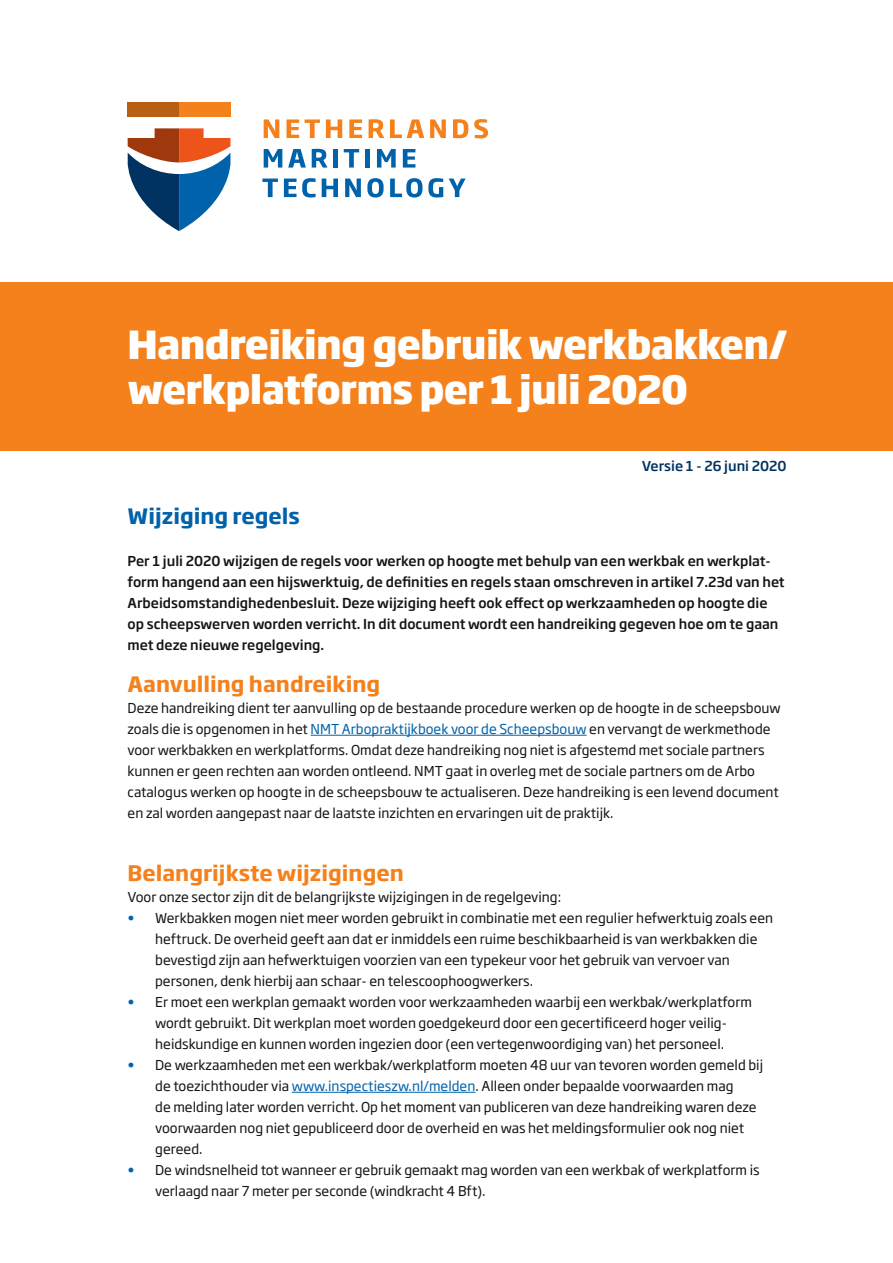
<style>
.page{position:relative;width:893px;height:1263px;background:#fff}
.page>*{position:absolute;margin:0;border:0;box-sizing:border-box;transform-origin:0 0}
.t1{font:800 38.25px/45px "Soho Gothic Pro";letter-spacing:-.02em;color:#fff;scale:.95 1}
.t2{font:700 21px "Soho Gothic Pro";color:#f4811b}
.t3{font:700 21px "Soho Gothic Pro";color:#0062aa}
.t4{font:13.5px/21px "Soho Gothic Pro";color:#131413}
.t5{font:500 13.5px/21px "Soho Gothic Pro";color:#131413}
.t6{font:500 13.5px "Soho Gothic Pro";color:#003362}
.s1{color:#0062aa}
</style>
<div class="page">
<div style="left:128px;top:102px;width:51px;height:15px;background:#b76013"></div>
<svg style="left:264px;top:119px;width:15px;height:19px"></svg>
<svg style="left:287px;top:119px;width:12px;height:19px"></svg>
<svg style="left:305px;top:119px;width:15px;height:19px"></svg>
<svg style="left:326px;top:119px;width:16px;height:19px"></svg>
<svg style="left:349px;top:119px;width:13px;height:19px"></svg>
<svg style="left:369px;top:119px;width:15px;height:19px"></svg>
<svg style="left:390px;top:119px;width:34px;height:19px"></svg>
<svg style="left:430px;top:119px;width:16px;height:19px"></svg>
<svg style="left:453px;top:119px;width:15px;height:19px"></svg>
<svg style="left:474px;top:119px;width:14px;height:19px"></svg>
<svg style="left:264px;top:149px;width:18px;height:19px"></svg>
<svg style="left:288px;top:149px;width:18px;height:19px"></svg>
<svg style="left:312px;top:149px;width:15px;height:19px"></svg>
<div style="left:333px;top:149px;width:5px;height:19px;background:#0062aa"></div>
<svg style="left:344px;top:149px;width:15px;height:19px"></svg>
<div style="left:365px;top:149px;width:5px;height:19px;background:#0062aa"></div>
<svg style="left:377px;top:149px;width:19px;height:19px"></svg>
<svg style="left:403px;top:149px;width:12px;height:19px"></svg>
<svg style="left:262px;top:179px;width:16px;height:18px"></svg>
<svg style="left:284px;top:179px;width:12px;height:18px"></svg>
<svg style="left:302px;top:178px;width:14px;height:20px"></svg>
<svg style="left:322px;top:179px;width:16px;height:18px"></svg>
<svg style="left:345px;top:179px;width:16px;height:18px"></svg>
<svg style="left:367px;top:178px;width:17px;height:20px"></svg>
<svg style="left:390px;top:178px;width:32px;height:20px"></svg>
<svg style="left:428px;top:178px;width:15px;height:20px"></svg>
<svg style="left:449px;top:179px;width:17px;height:18px"></svg>
<div style="left:179px;top:102px;width:52px;height:15px;background:#f4811b"></div>
<svg style="left:128px;top:128px;width:102px;height:103px"></svg>
<div style="left:0;top:282px;width:893px;height:168px;background:#f4811b"></div>
<hr style="left:311px;top:735px;width:276px;height:1px;background:#0062aa">
<hr style="left:292px;top:1092px;width:183px;height:1px;background:#0062aa">
<h1 class="t1" style="left:128px;top:320px;width:697px">Handreiking gebruik werkbakken/ werkplatforms per 1 juli 2020</h1>
<p class="t6" style="left:642px;top:456px;width:146px">Versie 1 - 26 juni 2020</p>
<h2 class="t3" style="left:128px;top:499px;width:174px">Wijziging regels</h2>
<p class="t5" style="left:128px;top:549px;width:659px">Per 1 juli 2020 wijzigen de regels voor werken op hoogte met behulp van een werkbak en werkplat&shy;form hangend aan een hijswerktuig, de definities en regels staan omschreven in artikel 7.23d van het Arbeidsomstandighedenbesluit. Deze wijziging heeft ook effect op werkzaamheden op hoogte die op scheepswerven worden verricht. In dit document wordt een handreiking gegeven hoe om te gaan met deze nieuwe regelgeving.</p>
<h2 class="t2" style="left:128px;top:667px;width:254px">Aanvulling handreiking</h2>
<p class="t4" style="left:128px;top:697px;width:655px">Deze handreiking dient ter aanvulling op de bestaande procedure werken op de hoogte in de scheepsbouw zoals die is opgenomen in het <span class="s1">NMT Arbopraktijkboek voor de Scheepsbouw</span> en vervangt de werkmethode voor werkbakken en werkplatforms. Omdat deze handreiking nog niet is afgestemd met sociale partners kunnen er geen rechten aan worden ontleend. NMT gaat in overleg met de sociale partners om de Arbo catalogus werken op hoogte in de scheepsbouw te actualiseren. Deze handreiking is een levend document en zal worden aangepast naar de laatste inzichten en ervaringen uit de praktijk.</p>
<h2 class="t2" style="left:128px;top:856px;width:278px">Belangrijkste wijzigingen</h2>
<p class="t4" style="left:128px;top:886px;width:435px">Voor onze sector zijn dit de belangrijkste wijzigingen in de regelgeving:</p>
<p class="t4" style="left:155px;top:907px;width:619px;text-indent:-28px"><span class="s1">•</span> Werkbakken mogen niet meer worden gebruikt in combinatie met een regulier hefwerktuig zoals een heftruck. De overheid geeft aan dat er inmiddels een ruime beschikbaarheid is van werkbakken die bevestigd zijn aan hefwerktuigen voorzien van een typekeur voor het gebruik van vervoer van personen, denk hierbij aan schaar- en telescoophoogwerkers.</p>
<p class="t4" style="left:128px;top:991px;width:626px;text-align:center"><span class="s1">•</span> Er moet een werkplan gemaakt worden voor werkzaamheden waarbij een werkbak/werkplatform wordt gebruikt. Dit werkplan moet worden goedgekeurd door een gecertificeerd hoger veilig&shy;heidskundige en kunnen worden ingezien door (een vertegenwoordiging van) het personeel.</p>
<p class="t4" style="left:155px;top:1054px;width:609px;text-indent:-28px"><span class="s1">•</span> De werkzaamheden met een werkbak/werkplatform moeten 48 uur van tevoren worden gemeld bij de toezichthouder via <span class="s1">www.inspectieszw.nl/melden</span>. Alleen onder bepaalde voorwaarden mag<br>de melding later worden verricht. Op het moment van publiceren van deze handreiking waren deze voorwaarden nog niet gepubliceerd door de overheid en was het meldingsformulier ook nog niet gereed.</p>
<p class="t4" style="left:155px;top:1159px;width:606px;text-indent:-28px"><span class="s1">•</span> De windsnelheid tot wanneer er gebruik gemaakt mag worden van een werkbak of werkplatform is verlaagd naar 7 meter per seconde (windkracht 4 Bft).</p>
</div>
